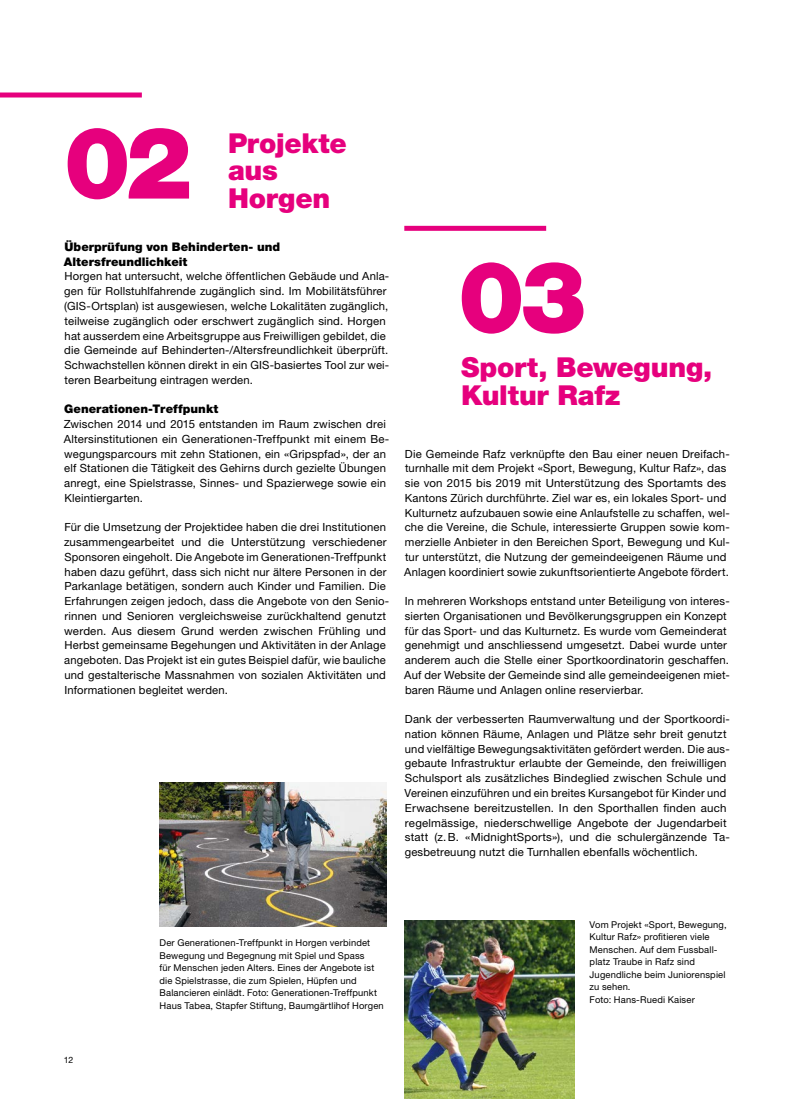
<style>
.page{position:relative;width:798px;height:1099px;background:#fff}
.page>*{position:absolute;margin:0;border:0;box-sizing:border-box;transform-origin:0 0}
.t1{font:900 100px "Helvetica Neue LT Std";color:#e6007d}
.t2{font:900 27.5px/27.5px "Helvetica Neue LT Std";letter-spacing:-.01em;color:#e6007d}
.t3{font:900 11.88px/14.8px "Helvetica Neue LT Std";color:#000}
.t4{font:11.25px/14.8px "Helvetica Neue LT Std";letter-spacing:.015em;color:#000}
.t5{font:9.38px/12.5px "Helvetica Neue LT Std";letter-spacing:.015em;color:#000}
.t6{font:8.75px "Helvetica Neue LT Std";color:#000}
</style>
<div class="page">
<img style="left:159px;top:782px;width:227px;height:144px">
<img style="left:404px;top:920px;width:170px;height:178px">
<div style="left:0;top:92px;width:142px;height:5px;background:#e6007d"></div>
<div style="left:404px;top:226px;width:142px;height:5px;background:#e6007d"></div>
<h1 class="t1" style="left:64px;top:103px;width:130px">02</h1>
<h2 class="t2" style="left:228px;top:129px;width:120px">Projekte aus</h2>
<h2 class="t2" style="left:228px;top:184px;width:104px">Horgen</h2>
<p class="t3" style="left:64px;top:239px;width:218px">Überprüfung von Behinderten- und<br>Altersfreundlichkeit</p>
<p class="t4" style="left:64px;top:269px;width:326px">Horgen hat untersucht, welche öffentlichen Gebäude und Anla&shy;gen für Rollstuhlfahrende zugänglich sind. Im Mobilitätsführer (GIS-Ortsplan) ist ausgewiesen, welche Lokalitäten zugänglich, teilweise zugänglich oder erschwert zugänglich sind. Horgen hat ausserdem eine Arbeitsgruppe aus Freiwilligen gebildet, die die Gemeinde auf Behinderten-/Altersfreundlichkeit überprüft.<br>Schwachstellen können direkt in ein GIS-basiertes Tool zur wei&shy;teren Bearbeitung eintragen werden.</p>
<p class="t3" style="left:64px;top:401px;width:156px">Generationen-Treffpunkt</p>
<p class="t4" style="left:64px;top:416px;width:327px">Zwischen 2014 und 2015 entstanden im Raum zwischen drei Altersinstitutionen ein Generationen-Treffpunkt mit einem Be&shy;wegungsparcours mit zehn Stationen, ein «Gripspfad», der an elf Stationen die Tätigkeit des Gehirns durch gezielte Übungen anregt, eine Spielstrasse, Sinnes- und Spazierwege sowie ein Kleintiergarten.</p>
<p class="t4" style="left:64px;top:520px;width:326px">Für die Umsetzung der Projektidee haben die drei Institutionen zusammengearbeitet und die Unterstützung verschiedener Sponsoren eingeholt. Die Angebote im Generationen-Treffpunkt haben dazu geführt, dass sich nicht nur ältere Personen in der Parkanlage betätigen, sondern auch Kinder und Familien. Die Erfahrungen zeigen jedoch, dass die Angebote von den Senio&shy;rinnen und Senioren vergleichsweise zurückhaltend genutzt werden. Aus diesem Grund werden zwischen Frühling und Herbst gemeinsame Begehungen und Aktivitäten in der Anlage angeboten. Das Projekt ist ein gutes Beispiel dafür, wie bauliche und gestalterische Massnahmen von sozialen Aktivitäten und Informationen begleitet werden.</p>
<h1 class="t1" style="left:458px;top:237px;width:130px">03</h1>
<h2 class="t2" style="left:461px;top:354px;width:253px">Sport, Bewegung,<br>Kultur Rafz</h2>
<p class="t4" style="left:404px;top:446px;width:327px">Die Gemeinde Rafz verknüpfte den Bau einer neuen Dreifach&shy;turnhalle mit dem Projekt «Sport, Bewegung, Kultur Rafz», das sie von 2015 bis 2019 mit Unterstützung des Sportamts des Kantons Zürich durchführte. Ziel war es, ein lokales Sport- und Kulturnetz aufzubauen sowie eine Anlaufstelle zu schaffen, wel&shy;che die Vereine, die Schule, interessierte Gruppen sowie kom&shy;merzielle Anbieter in den Bereichen Sport, Bewegung und Kul&shy;tur unterstützt, die Nutzung der gemeindeeigenen Räume und Anlagen koordiniert sowie zukunftsorientierte Angebote fördert.</p>
<p class="t4" style="left:404px;top:593px;width:327px">In mehreren Workshops entstand unter Beteiligung von interes&shy;sierten Organisationen und Bevölkerungsgruppen ein Konzept für das Sport- und das Kulturnetz. Es wurde vom Gemeinderat genehmigt und anschliessend umgesetzt. Dabei wurde unter anderem auch die Stelle einer Sportkoordinatorin geschaffen.<br>Auf der Website der Gemeinde sind alle gemeindeeigenen miet&shy;baren Räume und Anlagen online reservierbar.</p>
<p class="t4" style="left:404px;top:711px;width:326px">Dank der verbesserten Raumverwaltung und der Sportkoordi&shy;nation können Räume, Anlagen und Plätze sehr breit genutzt und vielfältige Bewegungsaktivitäten gefördert werden. Die aus&shy;gebaute Infrastruktur erlaubte der Gemeinde, den freiwilligen Schulsport als zusätzliches Bindeglied zwischen Schule und Vereinen einzuführen und ein breites Kursangebot für Kinder und Erwachsene bereitzustellen. In den Sporthallen finden auch regelmässige, niederschwellige Angebote der Jugendarbeit statt (z.B. «MidnightSports»), und die schulergänzende Ta&shy;gesbetreuung nutzt die Turnhallen ebenfalls wöchentlich.</p>
<p class="t6" style="left:64px;top:1054px;width:11px">12</p>
<p class="t5" style="left:159px;top:936px;width:226px">Der Generationen-Treffpunkt in Horgen verbindet Bewegung und Begegnung mit Spiel und Spass<br>für Menschen jeden Alters. Eines der Angebote ist die Spielstrasse, die zum Spielen, Hüpfen und Balancieren einlädt. Foto: Generationen-Treffpunkt Haus Tabea, Stapfer Stiftung, Baumgärtlihof Horgen</p>
<p class="t5" style="left:589px;top:918px;width:138px">Vom Projekt «Sport, Bewegung,<br>Kultur Rafz» profitieren viele<br>Menschen. Auf dem Fussball&shy;platz Traube in Rafz sind<br>Jugendliche beim Juniorenspiel zu sehen.<br>Foto: Hans-Ruedi Kaiser</p>
</div>
